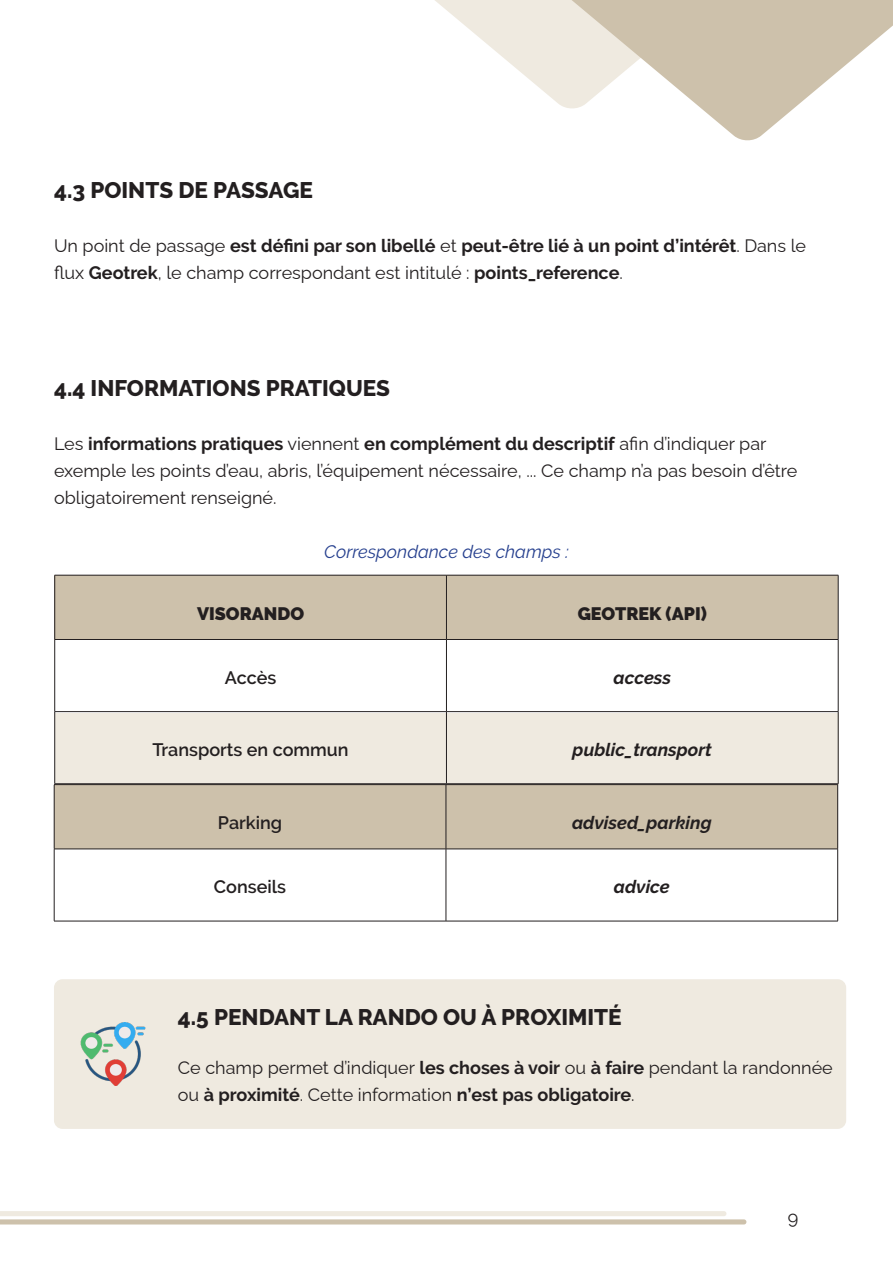
<style>
.page{position:relative;width:893px;height:1263px;background:#fff}
.page>*{position:absolute;margin:0;border:0;box-sizing:border-box;transform-origin:0 0}
.gros_titre{font:800 22.5px "Raleway";color:#231f20}
.sous_titre{font:800 22.5px "Raleway";color:#231f20}
.t1{font:18px/27px "Raleway";color:#231f20}
.t2{font:700 18px/27px "Raleway";color:#231f20}
.texte_tableau{font:italic 700 18px "Raleway";color:#231f20}
.Titre_tableau{font:600 18px "Raleway";color:#231f20}
.t3{font:italic 18px "Raleway";color:#253f8e}
.texte_tableau-2{font:900 18px "Raleway";color:#231f20}
.Titre_tableau-2{font:900 18px "Raleway";color:#231f20}
.s1{font-weight:400}
.s2{font-weight:700}
</style>
<div class="page">
<svg style="left:435px;top:0;width:117px;height:98px"></svg>
<svg style="left:552px;top:0;width:341px;height:141px;fill:#cdc1ab"></svg>
<svg style="left:0;top:1211px;width:746px;height:13px"></svg>
<div style="left:55px;top:713px;width:784px;height:71px;background:#efeae0"></div>
<div style="left:55px;top:576px;width:783px;height:63px;background:#cdc1ab"></div>
<hr style="left:55px;top:575px;width:391px;height:1px;background:#231f20">
<hr style="left:54px;top:575px;width:1px;height:64px;background:#231f20">
<hr style="left:446px;top:575px;width:392px;height:1px;background:#231f20">
<hr style="left:446px;top:575px;width:1px;height:64px;background:#231f20">
<hr style="left:838px;top:575px;width:1px;height:64px;background:#231f20">
<hr style="left:55px;top:639px;width:391px;height:1px;background:#231f20">
<hr style="left:54px;top:640px;width:1px;height:71px;background:#231f20">
<hr style="left:446px;top:639px;width:392px;height:1px;background:#231f20">
<hr style="left:446px;top:640px;width:1px;height:71px;background:#231f20">
<hr style="left:838px;top:640px;width:1px;height:71px;background:#231f20">
<hr style="left:55px;top:711px;width:391px;height:1px;background:#231f20">
<hr style="left:54px;top:712px;width:1px;height:71px;background:#231f20">
<hr style="left:446px;top:711px;width:392px;height:1px;background:#231f20">
<hr style="left:446px;top:712px;width:1px;height:71px;background:#231f20">
<hr style="left:838px;top:712px;width:1px;height:71px;background:#231f20">
<hr style="left:55px;top:783px;width:391px;height:1px;background:#231f20">
<hr style="left:446px;top:783px;width:392px;height:1px;background:#231f20">
<div style="left:55px;top:785px;width:782px;height:64px;background:#cdc1ab"></div>
<hr style="left:54px;top:784px;width:392px;height:1px;background:#231f20">
<hr style="left:54px;top:785px;width:1px;height:64px;background:#231f20">
<hr style="left:446px;top:784px;width:392px;height:1px;background:#231f20">
<hr style="left:446px;top:785px;width:1px;height:64px;background:#231f20">
<hr style="left:837px;top:785px;width:1px;height:64px;background:#231f20">
<hr style="left:54px;top:849px;width:392px;height:1px;background:#231f20">
<hr style="left:54px;top:849px;width:1px;height:72px;background:#231f20">
<hr style="left:446px;top:849px;width:392px;height:1px;background:#231f20">
<hr style="left:446px;top:849px;width:1px;height:72px;background:#231f20">
<hr style="left:837px;top:849px;width:1px;height:72px;background:#231f20">
<hr style="left:54px;top:921px;width:392px;height:1px;background:#231f20">
<hr style="left:446px;top:921px;width:392px;height:1px;background:#231f20">
<div style="left:54px;top:979px;width:792px;height:150px;background:#efeae0;border-radius:9px"></div>
<img style="left:81px;top:1022px;width:65px;height:64px">
<p class="gros_titre" style="left:54px;top:177px;width:260px">4.3 POINTS DE PASSAGE</p>
<p class="t2" style="left:54px;top:232px;width:754px"><span class="s1">Un point de passage</span> est défini par son libellé <span class="s1">et</span> peut-être lié à un point d’intérêt<span class="s1">. Dans le flux</span> Geotrek<span class="s1">, le champ correspondant est intitulé :</span> points_reference<span class="s1">.</span></p>
<p class="gros_titre" style="left:54px;top:375px;width:337px">4.4 INFORMATIONS PRATIQUES</p>
<p class="t1" style="left:54px;top:428px;width:745px">Les <span class="s2">informations pratiques</span> viennent <span class="s2">en complément du descriptif</span> afin d’indiquer par exemple les points d’eau, abris, l’équipement nécessaire, ... Ce champ n’a pas besoin d’être obligatoirement renseigné.</p>
<p class="t3" style="left:324px;top:541px;width:246px">Correspondance des champs :</p>
<p class="Titre_tableau-2" style="left:197px;top:603px;width:109px">VISORANDO</p>
<p class="texte_tableau-2" style="left:578px;top:603px;width:131px">GEOTREK (API)</p>
<p class="Titre_tableau" style="left:225px;top:667px;width:53px">Accès</p>
<p class="texte_tableau" style="left:613px;top:667px;width:59px">access</p>
<p class="Titre_tableau" style="left:152px;top:739px;width:198px">Transports en commun</p>
<p class="texte_tableau" style="left:573px;top:739px;width:141px">public_transport</p>
<p class="Titre_tableau" style="left:218px;top:812px;width:66px">Parking</p>
<p class="texte_tableau" style="left:572px;top:812px;width:141px">advised_parking</p>
<p class="Titre_tableau" style="left:214px;top:877px;width:74px">Conseils</p>
<p class="texte_tableau" style="left:614px;top:877px;width:58px">advice</p>
<p class="sous_titre" style="left:178px;top:1004px;width:445px">4.5 PENDANT LA RANDO OU À PROXIMITÉ</p>
<p class="t1" style="left:178px;top:1052px;width:656px">Ce champ permet d’indiquer <span class="s2">les choses à voir</span> ou <span class="s2">à faire</span> pendant la randonnée ou <span class="s2">à proximité</span>. Cette information <span class="s2">n’est pas obligatoire</span>.</p>
<p class="t1" style="left:788px;top:1202px;width:12px">9</p>
</div>
